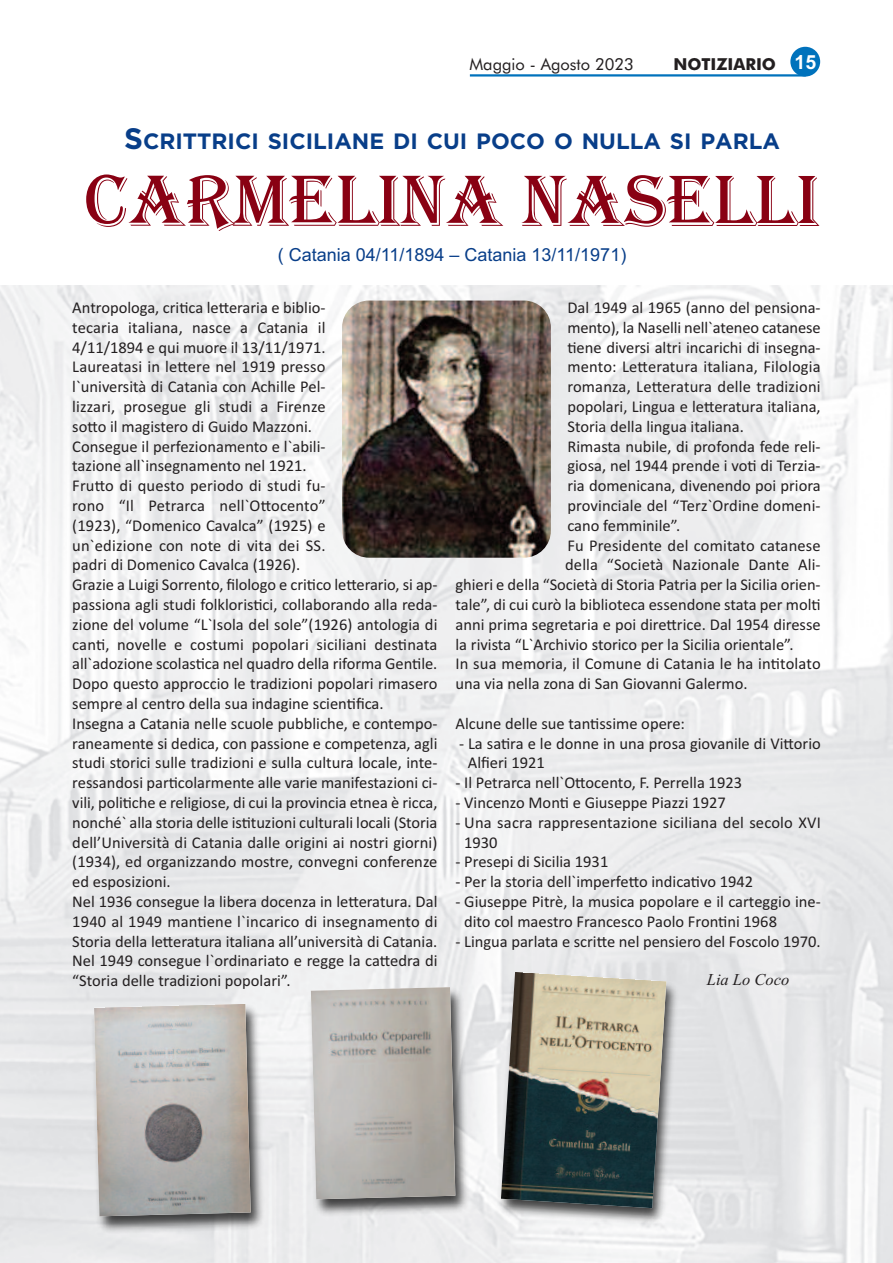
<style>
.page{position:relative;width:893px;height:1263px;background:#fff}
.page>*{position:absolute;margin:0;border:0;box-sizing:border-box;transform-origin:0 0}
.t1{font:75px "Algerian";color:#890113}
.t2{font:700 22.2px "Gotham";color:#083e89}
.t3{font:18px "Arial";color:#083e89}
.t4{font:16.5px/19.8px "Calibri";color:#231f20}
.t5{font:16.5px "Futura BT";color:#231f20}
.t6{font:700 16.5px "Futura BT";color:#231f20}
.t7{font:italic 16.5px "Times New Roman";color:#231f20}
.s1{font-family:"Arial";font-size:19.5px;color:#fff}
.s2{font-size:29.55px}
</style>
<div class="page">
<img style="left:0;top:286px;width:893px;height:977px">
<hr style="left:470px;top:74px;width:336px;height:3px;background:#0072bc">
<div style="left:790px;top:47px;width:30px;height:30px;background:#0072bc;border-radius:50%"></div>
<img style="left:342px;top:300px;width:209px;height:258px;border-radius:27px">
<img style="left:87px;top:997px;width:183px;height:239px">
<img style="left:94px;top:1004px;width:157px;height:212px">
<img style="left:304px;top:980px;width:171px;height:239px">
<img style="left:311px;top:987px;width:144px;height:212px">
<img style="left:493px;top:964px;width:193px;height:264px">
<img style="left:501px;top:972px;width:165px;height:236px">
<p class="t5" style="left:469px;top:55px;width:166px">Maggio - Agosto 2023</p>
<p class="t6" style="left:673px;top:55px;width:144px">NOTIZIARIO <span class="s1">15</span></p>
<h2 class="t2" style="left:124px;top:128px;width:657px"><span class="s2">S</span>CRITTRICI SICILIANE DI CUI POCO O NULLA SI PARLA</h2>
<h1 class="t1" style="left:84px;top:156px;width:737px">CARMELINA NASELLI</h1>
<p class="t3" style="left:278px;top:244px;width:350px">( Catania 04/11/1894 – Catania 13/11/1971)</p>
<p class="t4" style="left:72px;top:297px;width:367px">Antropologa, critica letteraria e biblio-<br>tecaria italiana, nasce a Catania il<br>4/11/1894 e qui muore il 13/11/1971.<br>Laureatasi in lettere nel 1919 presso<br>l`università di Catania con Achille Pel-<br>lizzari, prosegue gli studi a Firenze<br>sotto il magistero di Guido Mazzoni.<br>Consegue il perfezionamento e l`abili-<br>tazione all`insegnamento nel 1921.<br>Frutto di questo periodo di studi fu-<br>rono “Il Petrarca nell`Ottocento”<br>(1923), “Domenico Cavalca” (1925) e<br>un`edizione con note di vita dei SS.<br>padri di Domenico Cavalca (1926).<br>Grazie a Luigi Sorrento, filologo e critico letterario, si ap&shy;passiona agli studi folkloristici, collaborando alla reda&shy;zione del volume “L`Isola del sole”(1926) antologia di canti, novelle e costumi popolari siciliani destinata all`adozione scolastica nel quadro della riforma Gentile.<br>Dopo questo approccio le tradizioni popolari rimasero sempre al centro della sua indagine scientifica.<br>Insegna a Catania nelle scuole pubbliche, e contempo&shy;raneamente si dedica, con passione e competenza, agli studi storici sulle tradizioni e sulla cultura locale, inte&shy;ressandosi particolarmente alle varie manifestazioni ci&shy;vili, politiche e religiose, di cui la provincia etnea è ricca, nonché` alla storia delle istituzioni culturali locali (Storia dell’Università di Catania dalle origini ai nostri giorni) (1934), ed organizzando mostre, convegni conferenze ed esposizioni.<br>Nel 1936 consegue la libera docenza in letteratura. Dal 1940 al 1949 mantiene l`incarico di insegnamento di Storia della letteratura italiana all’università di Catania.<br>Nel 1949 consegue l`ordinariato e regge la cattedra di “Storia delle tradizioni popolari”.</p>
<p class="t4" style="left:567px;top:297px;width:255px">Dal 1949 al 1965 (anno del pensiona-</p>
<p class="t4" style="left:567px;top:317px;width:255px">mento), la Naselli nell`ateneo catanese</p>
<p class="t4" style="left:567px;top:337px;width:255px">tiene diversi altri incarichi di insegna-</p>
<p class="t4" style="left:567px;top:357px;width:255px">mento: Letteratura italiana, Filologia</p>
<p class="t4" style="left:567px;top:376px;width:255px">romanza, Letteratura delle tradizioni</p>
<p class="t4" style="left:567px;top:396px;width:255px">popolari, Lingua e letteratura italiana,</p>
<p class="t4" style="left:567px;top:416px;width:178px">Storia della lingua italiana.</p>
<p class="t4" style="left:567px;top:436px;width:255px">Rimasta nubile, di profonda fede reli-</p>
<p class="t4" style="left:567px;top:456px;width:255px">giosa, nel 1944 prende i voti di Terzia-</p>
<p class="t4" style="left:567px;top:475px;width:255px">ria domenicana, divenendo poi priora</p>
<p class="t4" style="left:567px;top:495px;width:255px">provinciale del “Terz`Ordine domeni-</p>
<p class="t4" style="left:567px;top:515px;width:114px">cano femminile”.</p>
<p class="t4" style="left:567px;top:535px;width:255px">Fu Presidente del comitato catanese</p>
<p class="t4" style="left:565px;top:555px;width:257px">della “Società Nazionale Dante Ali-</p>
<p class="t4" style="left:455px;top:574px;width:367px">ghieri e della “Società di Storia Patria per la Sicilia orien-</p>
<p class="t4" style="left:455px;top:594px;width:367px">tale”, di cui curò la biblioteca essendone stata per molti</p>
<p class="t4" style="left:455px;top:614px;width:367px">anni prima segretaria e poi direttrice. Dal 1954 diresse</p>
<p class="t4" style="left:455px;top:634px;width:340px">la rivista “L`Archivio storico per la Sicilia orientale”.</p>
<p class="t4" style="left:455px;top:654px;width:367px">In sua memoria, il Comune di Catania le ha intitolato</p>
<p class="t4" style="left:455px;top:673px;width:294px">una via nella zona di San Giovanni Galermo.</p>
<p class="t4" style="left:455px;top:713px;width:231px">Alcune delle sue tantissime opere:</p>
<p class="t4" style="left:468px;top:733px;width:354px;text-indent:-9px">- La satira e le donne in una prosa giovanile di Vittorio<br>Alfieri 1921</p>
<p class="t4" style="left:455px;top:772px;width:288px">- Il Petrarca nell`Ottocento, F. Perrella 1923</p>
<p class="t4" style="left:455px;top:792px;width:272px">- Vincenzo Monti e Giuseppe Piazzi 1927</p>
<p class="t4" style="left:464px;top:812px;width:358px;text-indent:-9px">- Una sacra rappresentazione siciliana del secolo XVI<br>1930</p>
<p class="t4" style="left:455px;top:852px;width:154px">- Presepi di Sicilia 1931</p>
<p class="t4" style="left:455px;top:871px;width:299px">- Per la storia dell`imperfetto indicativo 1942</p>
<p class="t4" style="left:464px;top:891px;width:358px;text-indent:-9px">- Giuseppe Pitrè, la musica popolare e il carteggio ine&shy;dito col maestro Francesco Paolo Frontini 1968</p>
<p class="t4" style="left:455px;top:931px;width:367px">- Lingua parlata e scritte nel pensiero del Foscolo 1970.</p>
<p class="t7" style="left:707px;top:969px;width:84px">Lia Lo Coco</p>
</div>
